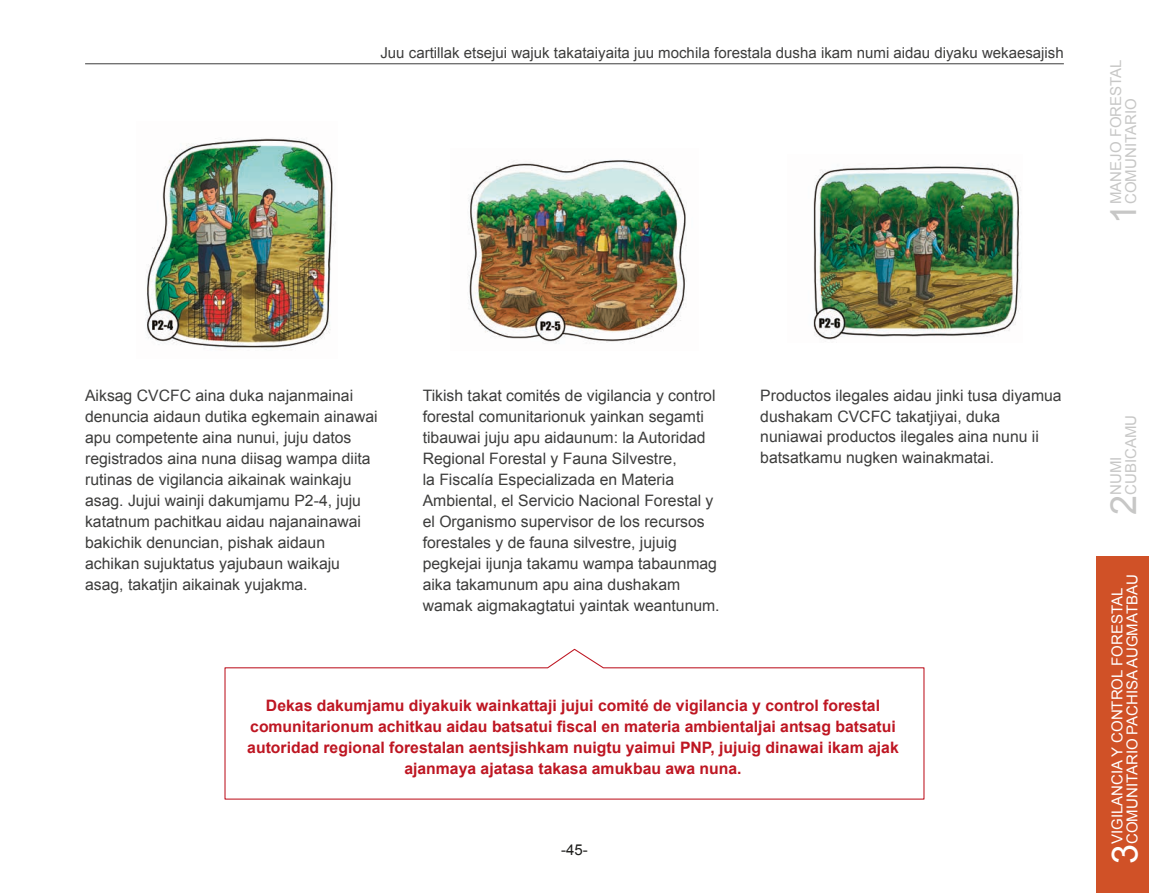
<style>
.page{position:relative;width:1149px;height:893px;background:#fff}
.page>*{position:absolute;margin:0;border:0;box-sizing:border-box;transform-origin:0 0}
.t1{font:36px "Arial";color:#c7c7c6}
.t2{font:36px "Arial";color:#fff}
.t3{font:15.75px/21px "Arial";color:#3d3d3c}
.t4{font:700 15.75px/21px "Arial";color:#be1622;text-align:center}
.t5{font:15px "Arial";color:#3d3d3c}
.t6{font:15px/15px "Arial";color:#fff}
.t7{font:15px/15px "Arial";color:#c7c7c6}
.t8{font:15px "Arial";color:#1d1d1b}
</style>
<div class="page">
<hr style="left:85px;top:63px;width:978px;height:1px;background:#3d3d3c">
<svg style="left:224px;top:648px;width:700px;height:152px"></svg>
<img style="left:146px;top:138px;width:188px;height:212px">
<img style="left:468px;top:160px;width:219px;height:184px">
<img style="left:813px;top:164px;width:208px;height:176px">
<div style="left:1096px;top:556px;width:52px;height:337px;background:#d05127"></div>
<p class="t5" style="left:380px;top:43px;width:684px">Juu cartillak etsejui wajuk takataiyaita juu mochila forestala dusha ikam numi aidau diyaku wekaesajish</p>
<p class="t7" style="left:1108px;top:204px;width:146px;rotate:-90deg">MANEJO FORESTAL<br>COMUNITARIO</p>
<h1 class="t1" style="left:1099px;top:224px;width:21px;rotate:-90deg">1</h1>
<p class="t3" style="left:85px;top:385px;width:294px">Aiksag CVCFC aina duka najanmainai denuncia aidaun dutika egkemain ainawai apu competente aina nunui, juju datos registrados aina nuna diisag wampa diita rutinas de vigilancia aikainak wainkaju asag. Jujui wainji dakumjamu P2-4, juju katatnum pachitkau aidau najanainawai bakichik denuncian, pishak aidaun achikan sujuktatus yajubaun waikaju asag, takatjin aikainak yujakma.</p>
<p class="t3" style="left:422px;top:385px;width:298px">Tikish takat comités de vigilancia y control forestal comunitarionuk yainkan segamti tibauwai juju apu aidaunum: la Autoridad Regional Forestal y Fauna Silvestre,<br>la Fiscalía Especializada en Materia Ambiental, el Servicio Nacional Forestal y el Organismo supervisor de los recursos forestales y de fauna silvestre, jujuig pegkejai ijunja takamu wampa tabaunmag aika takamunum apu aina dushakam wamak aigmakagtatui yaintak weantunum.</p>
<p class="t3" style="left:760px;top:385px;width:303px">Productos ilegales aidau jinki tusa diyamua dushakam CVCFC takatjiyai, duka nuniawai productos ilegales aina nunu ii batsatkamu nugken wainakmatai.</p>
<p class="t4" style="left:247px;top:695px;width:652px">Dekas dakumjamu diyakuik wainkattaji jujui comité de vigilancia y control forestal comunitarionum achitkau aidau batsatui fiscal en materia ambientaljai antsag batsatui autoridad regional forestalan aentsjishkam nuigtu yaimui PNP, jujuig dinawai ikam ajak ajanmaya ajatasa takasa amukbau awa nuna.</p>
<p class="t8" style="left:561px;top:840px;width:28px">-45-</p>
<p class="t7" style="left:1108px;top:495px;width:81px;rotate:-90deg">NUMI<br>CUBICAMU</p>
<h1 class="t1" style="left:1099px;top:515px;width:21px;rotate:-90deg">2</h1>
<p class="t6" style="left:1109px;top:844px;width:271px;rotate:-90deg">VIGILANCIA Y CONTROL FORESTAL<br>COMUNITARIO PACHISA AUGMATBAU</p>
<h1 class="t2" style="left:1100px;top:864px;width:21px;rotate:-90deg">3</h1>
</div>
